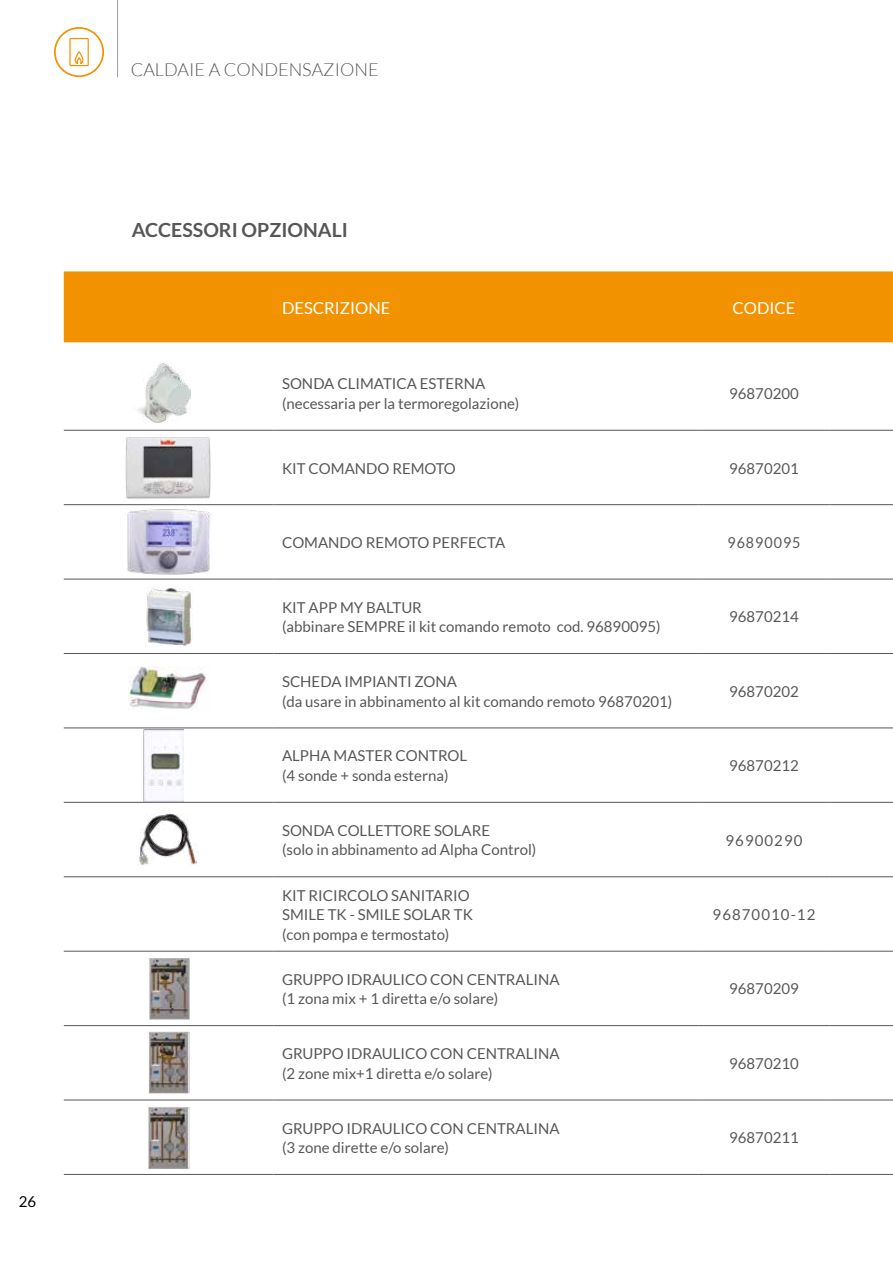
<style>
.page{position:relative;width:893px;height:1263px;background:#fff}
.page>*{position:absolute;margin:0;border:0;box-sizing:border-box;transform-origin:0 0}
.t1{font:700 19.5px "Lato";color:#575756}
.t2{font:300 18px "Lato";color:#575756}
.t3{font:16.5px "Lato";color:#fff}
.t4{font:15px/19.5px "Lato";color:#575756}
.t5{font:15px "Lato";letter-spacing:.07em;color:#575756}
.t6{font:15px "Lato";letter-spacing:.07em;color:#575756;scale:.95 1}
.t7{font:15px "Lato";color:#000}
</style>
<div class="page">
<hr style="left:117px;top:0;width:1px;height:77px;background:#9d9d9c">
<div style="left:64px;top:271px;width:829px;height:71px;background:#f39200"></div>
<hr style="left:64px;top:430px;width:210px;height:1px;background:#575756">
<hr style="left:274px;top:430px;width:425px;height:1px;background:#575756">
<hr style="left:699px;top:430px;width:130px;height:1px;background:#575756">
<hr style="left:829px;top:430px;width:64px;height:1px;background:#575756">
<hr style="left:64px;top:504px;width:210px;height:1px;background:#575756">
<hr style="left:274px;top:504px;width:425px;height:1px;background:#575756">
<hr style="left:699px;top:504px;width:130px;height:1px;background:#575756">
<hr style="left:829px;top:504px;width:64px;height:1px;background:#575756">
<hr style="left:64px;top:579px;width:210px;height:1px;background:#575756">
<hr style="left:274px;top:579px;width:425px;height:1px;background:#575756">
<hr style="left:699px;top:579px;width:130px;height:1px;background:#575756">
<hr style="left:829px;top:579px;width:64px;height:1px;background:#575756">
<hr style="left:64px;top:653px;width:210px;height:1px;background:#575756">
<hr style="left:274px;top:653px;width:425px;height:1px;background:#575756">
<hr style="left:699px;top:653px;width:130px;height:1px;background:#575756">
<hr style="left:829px;top:653px;width:64px;height:1px;background:#575756">
<hr style="left:64px;top:727px;width:210px;height:1px;background:#575756">
<hr style="left:274px;top:727px;width:425px;height:1px;background:#575756">
<hr style="left:699px;top:727px;width:130px;height:1px;background:#575756">
<hr style="left:829px;top:727px;width:64px;height:1px;background:#575756">
<hr style="left:64px;top:802px;width:210px;height:1px;background:#575756">
<hr style="left:274px;top:802px;width:425px;height:1px;background:#575756">
<hr style="left:699px;top:802px;width:130px;height:1px;background:#575756">
<hr style="left:829px;top:802px;width:64px;height:1px;background:#575756">
<hr style="left:64px;top:876px;width:210px;height:1px;background:#575756">
<hr style="left:274px;top:876px;width:425px;height:1px;background:#575756">
<hr style="left:699px;top:876px;width:130px;height:1px;background:#575756">
<hr style="left:829px;top:876px;width:64px;height:1px;background:#575756">
<hr style="left:64px;top:951px;width:210px;height:1px;background:#575756">
<hr style="left:274px;top:951px;width:425px;height:1px;background:#575756">
<hr style="left:699px;top:951px;width:130px;height:1px;background:#575756">
<hr style="left:829px;top:951px;width:64px;height:1px;background:#575756">
<hr style="left:64px;top:1025px;width:210px;height:1px;background:#575756">
<hr style="left:274px;top:1025px;width:425px;height:1px;background:#575756">
<hr style="left:699px;top:1025px;width:130px;height:1px;background:#575756">
<hr style="left:829px;top:1025px;width:64px;height:1px;background:#575756">
<hr style="left:64px;top:1100px;width:210px;height:1px;background:#575756">
<hr style="left:64px;top:1174px;width:210px;height:1px;background:#575756">
<hr style="left:274px;top:1100px;width:425px;height:1px;background:#575756">
<hr style="left:274px;top:1174px;width:425px;height:1px;background:#575756">
<hr style="left:699px;top:1100px;width:130px;height:1px;background:#575756">
<hr style="left:699px;top:1174px;width:130px;height:1px;background:#575756">
<hr style="left:829px;top:1100px;width:64px;height:1px;background:#575756">
<hr style="left:829px;top:1174px;width:64px;height:1px;background:#575756">
<img style="left:138px;top:362px;width:52px;height:61px">
<img style="left:125px;top:437px;width:86px;height:62px">
<img style="left:127px;top:509px;width:84px;height:66px">
<img style="left:146px;top:586px;width:47px;height:60px">
<img style="left:128px;top:666px;width:79px;height:43px">
<img style="left:144px;top:729px;width:39px;height:72px">
<img style="left:138px;top:814px;width:59px;height:51px">
<img style="left:148px;top:956px;width:42px;height:64px">
<img style="left:148px;top:1031px;width:42px;height:63px">
<img style="left:147px;top:1105px;width:43px;height:64px">
<svg style="left:54px;top:27px;width:50px;height:50px"></svg>
<p class="t7" style="left:19px;top:1193px;width:19px">26</p>
<p class="t2" style="left:131px;top:60px;width:249px">CALDAIE A CONDENSAZIONE</p>
<h1 class="t1" style="left:132px;top:219px;width:218px">ACCESSORI OPZIONALI</h1>
<p class="t3" style="left:282px;top:298px;width:110px">DESCRIZIONE</p>
<p class="t3" style="left:733px;top:298px;width:64px">CODICE</p>
<p class="t4" style="left:282px;top:374px;width:239px">SONDA CLIMATICA ESTERNA (necessaria per la termoregolazione)</p>
<p class="t4" style="left:729px;top:384px;width:71px">96870200</p>
<p class="t4" style="left:282px;top:458px;width:175px">KIT COMANDO REMOTO</p>
<p class="t4" style="left:729px;top:458px;width:71px">96870201</p>
<p class="t4" style="left:282px;top:533px;width:225px">COMANDO REMOTO PERFECTA</p>
<p class="t6" style="left:727px;top:534px;width:78px">96890095</p>
<p class="t4" style="left:282px;top:597px;width:380px">KIT APP MY BALTUR<br>(abbinare SEMPRE il kit comando remoto cod. 96890095)</p>
<p class="t4" style="left:729px;top:607px;width:71px">96870214</p>
<p class="t4" style="left:282px;top:672px;width:392px">SCHEDA IMPIANTI ZONA<br>(da usare in abbinamento al kit comando remoto 96870201)</p>
<p class="t4" style="left:729px;top:681px;width:71px">96870202</p>
<p class="t4" style="left:282px;top:746px;width:187px">ALPHA MASTER CONTROL (4 sonde + sonda esterna)</p>
<p class="t4" style="left:729px;top:756px;width:71px">96870212</p>
<p class="t4" style="left:282px;top:820px;width:256px">SONDA COLLETTORE SOLARE<br>(solo in abbinamento ad Alpha Control)</p>
<p class="t5" style="left:725px;top:832px;width:78px">96900290</p>
<p class="t4" style="left:282px;top:885px;width:192px">KIT RICIRCOLO SANITARIO<br>SMILE TK - SMILE SOLAR TK (con pompa e termostato)</p>
<p class="t5" style="left:713px;top:906px;width:104px">96870010-12</p>
<p class="t4" style="left:282px;top:969px;width:279px">GRUPPO IDRAULICO CON CENTRALINA (1 zona mix + 1 diretta e/o solare)</p>
<p class="t4" style="left:729px;top:979px;width:71px">96870209</p>
<p class="t4" style="left:282px;top:1044px;width:279px">GRUPPO IDRAULICO CON CENTRALINA (2 zone mix+1 diretta e/o solare)</p>
<p class="t4" style="left:729px;top:1053px;width:71px">96870210</p>
<p class="t4" style="left:282px;top:1118px;width:279px">GRUPPO IDRAULICO CON CENTRALINA (3 zone dirette e/o solare)</p>
<p class="t4" style="left:729px;top:1128px;width:71px">96870211</p>
</div>
